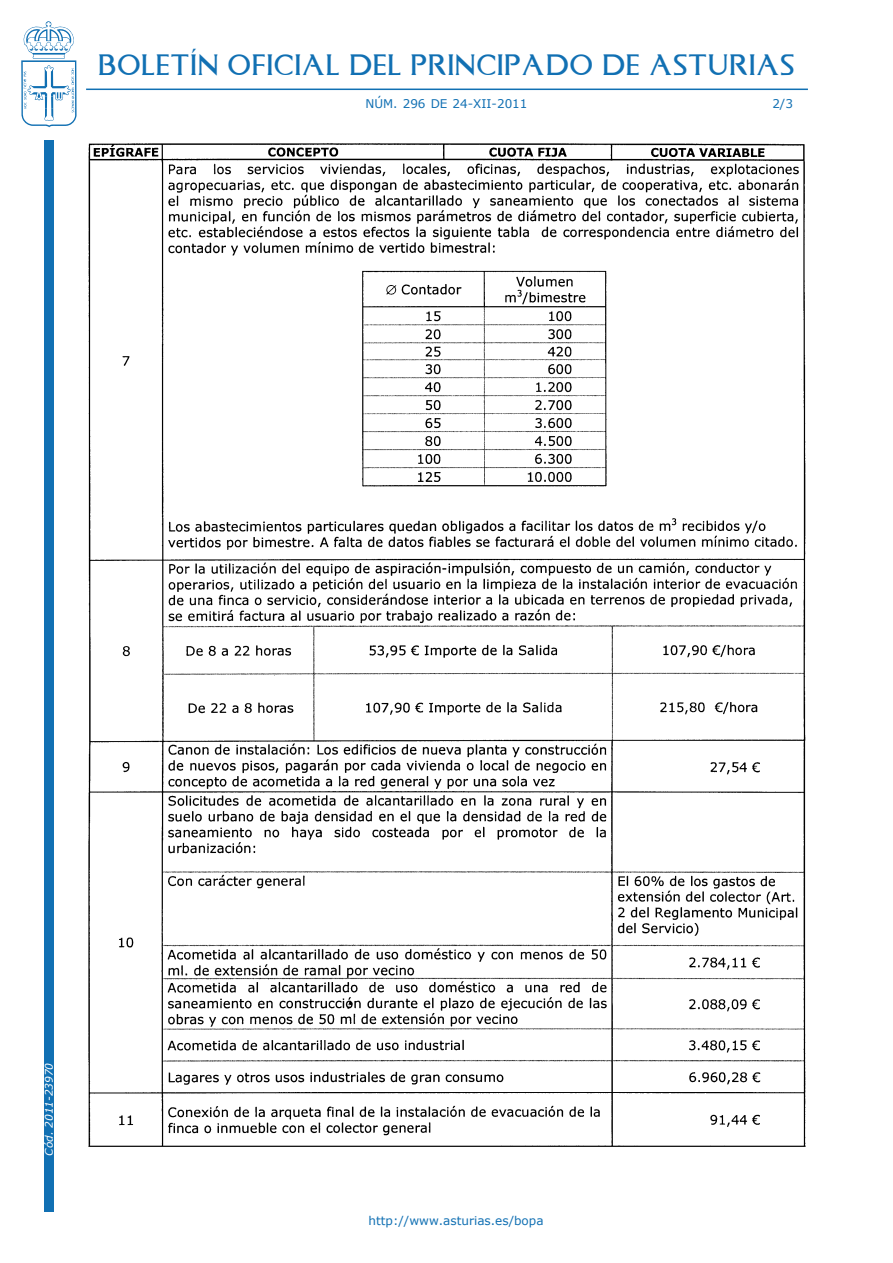
<style>
.page{position:relative;width:893px;height:1263px;background:#fff}
.page>*{position:absolute;margin:0;border:0;box-sizing:border-box;transform-origin:0 0}
.t1{font:24px "Asturica";letter-spacing:.05em;color:#1170b3}
.t2{font:12px "Verdana";color:#1170b3}
.t3{font:italic 10.5px "Verdana";color:#fff}
</style>
<div class="page">
<div style="left:44px;top:140px;width:10px;height:1072px;background:#1170b3"></div>
<svg style="left:21px;top:21px;width:56px;height:106px"></svg>
<hr style="left:86px;top:89px;width:722px;height:1px;background:#1170b3">
<img style="left:88px;top:143px;width:718px;height:1004px">
<h1 class="t1" style="left:98px;top:49px;width:697px">BOLETÍN OFICIAL DEL PRINCIPADO DE ASTURIAS</h1>
<p class="t2" style="left:365px;top:96px;width:164px">núm. 296 de 24-XII-2011</p>
<p class="t2" style="left:772px;top:96px;width:22px">2/3</p>
<p class="t3" style="left:42px;top:1155px;width:94px;rotate:-90deg">Cód. 2011-23970</p>
<p class="t2" style="left:369px;top:1213px;width:177px">http://www.asturias.es/bopa</p>
</div>
